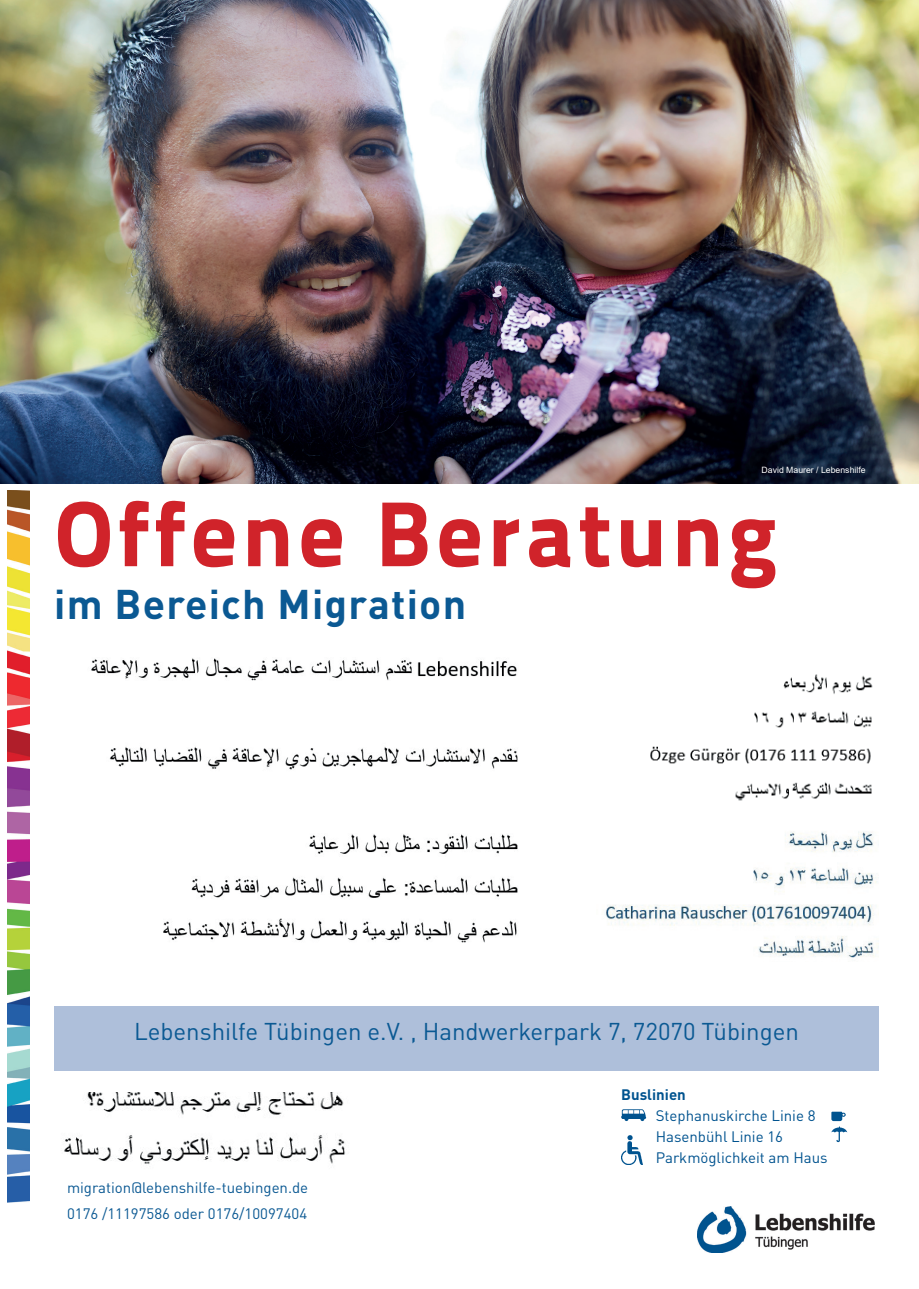
<style>
.page{position:relative;width:919px;height:1289px;background:#fff}
.page>*{position:absolute;margin:0;border:0;box-sizing:border-box;transform-origin:0 0}
.t1{font:92.1px "Titillium Text 22 L 999 wt";letter-spacing:.05em;color:#d0232a}
.t2{font:700 40.95px "DINOT";letter-spacing:.03em;color:#0b5993}
.t3{font:24px "DINOT";color:#0b5993}
.t4{font:15px/26.1px "DINOT";color:#0b5993}
.t5{font:15px/21px "DINOT";color:#00538f}
.t6{font:700 15px "DINOT";color:#00538f}
.t7{font:8.7px "Arial";color:#fff}
</style>
<div class="page">
<div style="left:54px;top:1006px;width:825px;height:64px;background:#aebfda"></div>
<img style="left:697px;top:1206px;width:177px;height:46px">
<img style="left:0;top:0;width:918px;height:483px">
<svg style="left:621px;top:1109px;width:25px;height:12px"></svg>
<svg style="left:831px;top:1111px;width:16px;height:31px"></svg>
<img style="left:621px;top:1135px;width:21px;height:29px">
<img style="left:7px;top:490px;width:22px;height:712px">
<img style="left:91px;top:658px;width:427px;height:285px">
<img style="left:605px;top:831px;width:274px;height:127px">
<img style="left:64px;top:1092px;width:281px;height:72px">
<img style="left:650px;top:674px;width:223px;height:127px">
<p class="t7" style="left:761px;top:463px;width:105px">David Maurer / Lebenshilfe</p>
<h1 class="t1" style="left:54px;top:461px;width:724px">Offene Beratung</h1>
<h2 class="t2" style="left:54px;top:578px;width:413px">im Bereich Migration</h2>
<h3 class="t3" style="left:134px;top:1016px;width:666px">Lebenshilfe Tübingen e.V. , Handwerkerpark 7, 72070 Tübingen</h3>
<p class="t4" style="left:67px;top:1173px;width:243px">migration@lebenshilfe-tuebingen.de<br>0176 /11197586 oder 0176/10097404</p>
<p class="t6" style="left:621px;top:1084px;width:66px">Buslinien</p>
<p class="t5" style="left:655px;top:1104px;width:173px">Stephanuskirche Linie 8<br>Hasenbühl Linie 16<br>Parkmöglichkeit am Haus</p>
</div>
